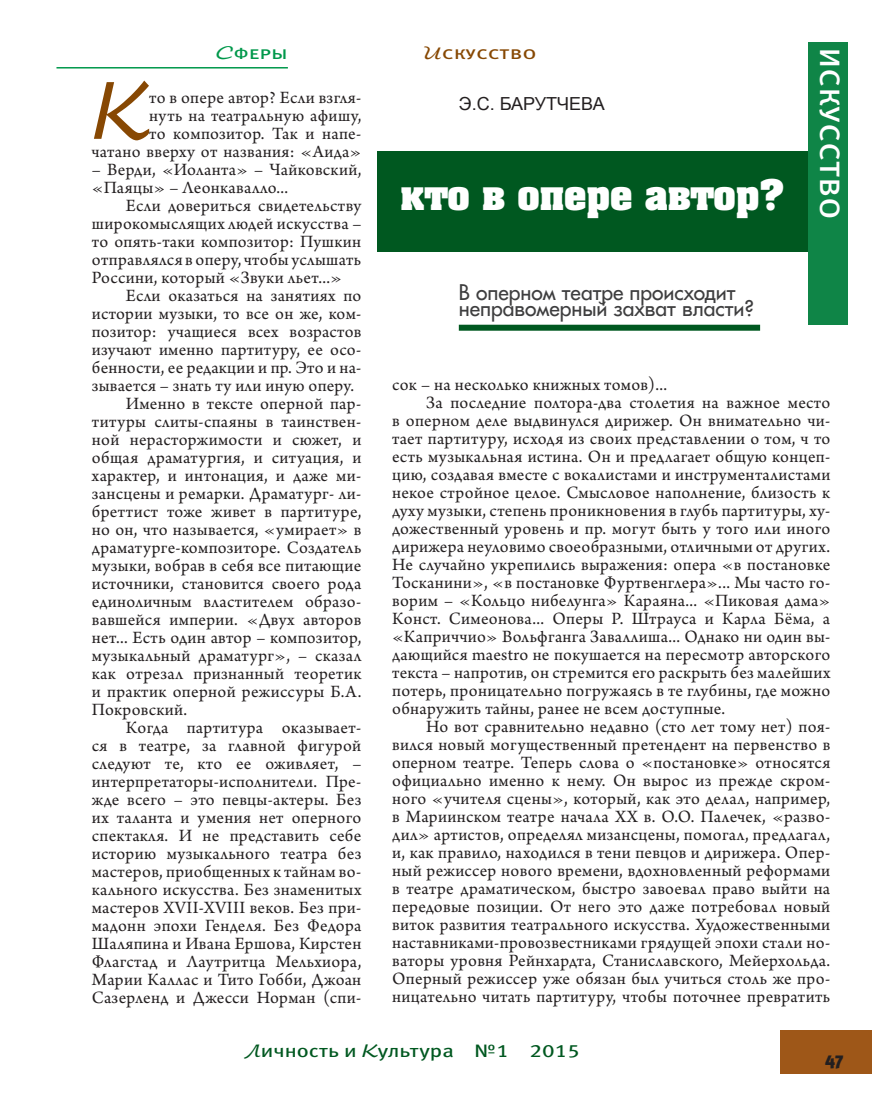
<style>
.page{position:relative;width:872px;height:1106px;background:#fff}
.page>*{position:absolute;margin:0;border:0;box-sizing:border-box;transform-origin:0 0}
.t1{font:81px "Arbat C";color:#874803}
.t2{font:36px "AG Aalen C";color:#fff}
.t3{font:36px "Meta Book Caps C";color:#fff}
.t4{font:21px "Favorit C";color:#3e3e3f}
.t5{font:18.15px/18px "Arno Pro";letter-spacing:.02em;color:#231f20;text-align:justify}
.t6{font:18px "Meta Book LFC";color:#005820;scale:1.25 1}
.t7{font:18px "Arial";color:#231f20}
.t8{font:18px "Meta Book Caps C";color:#874803;scale:1.25 1}
.t9{font:18px "Meta Book Caps C";color:#00984b;scale:1.25 1}
.t10{font:18px "Meta Black C";color:#231f20}
.s1{font-family:"Arbat C"}
</style>
<div class="page">
<div style="left:780px;top:1030px;width:92px;height:44px;background:#9e5718"></div>
<hr style="left:56px;top:67px;width:232px;height:1px;background:#00984b">
<div style="left:808px;top:43px;width:40px;height:282px;background:#0f8547"></div>
<div style="left:377px;top:151px;width:431px;height:101px;background:#005820"></div>
<div style="left:459px;top:325px;width:301px;height:6px;background:#005820"></div>
<p class="t9" style="left:216px;top:42px;width:59px"><span class="s1">С</span>феры</p>
<p class="t8" style="left:423px;top:42px;width:92px"><span class="s1">И</span>скусство</p>
<p class="t3" style="left:852px;top:47px;width:175px;rotate:90deg">искусство</p>
<p class="t1" style="left:92px;top:68px;width:59px">К</p>
<p class="t5" style="left:92px;top:89px;width:271px;text-align:right">то в опере автор? Если взгля-<br>нуть на театральную афишу,<br>то композитор. Так и напе-<br>чатано вверху от названия: «Аида»</p>
<p class="t5" style="left:92px;top:161px;width:271px">– Верди, «Иоланта» – Чайковский, «Паяцы» – Леонкавалло...</p>
<p class="t5" style="left:92px;top:197px;width:271px;text-indent:34px">Если довериться свидетельству широкомыслящих людей искусства – то опять-таки композитор: Пушкин отправлялся в оперу, чтобы услышать Россини, который «Звуки льет...»</p>
<p class="t5" style="left:92px;top:287px;width:271px;text-indent:34px">Если оказаться на занятиях по истории музыки, то все он же, ком&shy;позитор: учащиеся всех возрастов изучают именно партитуру, ее осо&shy;бенности, ее редакции и пр. Это и на&shy;зывается – знать ту или иную оперу.</p>
<p class="t5" style="left:92px;top:395px;width:271px;text-indent:34px">Именно в тексте оперной пар&shy;титуры слиты-спаяны в таинствен&shy;ной нерасторжимости и сюжет, и общая драматургия, и ситуация, и характер, и интонация, и даже ми&shy;зансцены и ремарки. Драматург- ли&shy;бреттист тоже живет в партитуре, но он, что называется, «умирает» в драматурге-композиторе. Создатель музыки, вобрав в себя все питающие источники, становится своего рода единоличным властителем образо&shy;вавшейся империи. «Двух авторов нет... Есть один автор – композитор, музыкальный драматург», – сказал как отрезал признанный теоретик и практик оперной режиссуры Б.А.<br>Покровский.</p>
<p class="t5" style="left:92px;top:719px;width:271px;text-indent:34px">Когда партитура оказывает&shy;ся в театре, за главной фигурой следуют те, кто ее оживляет, – интерпретаторы-исполнители. Пре&shy;жде всего – это певцы-актеры. Без их таланта и умения нет оперного спектакля. И не представить себе историю музыкального театра без мастеров, приобщенных к тайнам во&shy;кального искусства. Без знаменитых мастеров XVII-XVIII веков. Без при&shy;мадонн эпохи Генделя. Без Федора Шаляпина и Ивана Ершова, Кирстен Флагстад и Лаутритца Мельхиора, Марии Каллас и Тито Гобби, Джоан Сазерленд и Джесси Норман (спи-</p>
<p class="t7" style="left:459px;top:91px;width:147px">Э.С. БАРУТЧЕВА</p>
<p class="t2" style="left:400px;top:170px;width:385px">кто в опере автор?</p>
<p class="t4" style="left:459px;top:278px;width:278px">В оперном театре происходит</p>
<p class="t4" style="left:459px;top:294px;width:297px">неправомерный захват власти?</p>
<p class="t5" style="left:392px;top:376px;width:276px">сок – на несколько книжных томов)...</p>
<p class="t5" style="left:392px;top:394px;width:440px;text-indent:34px">За последние полтора-два столетия на важное место в оперном деле выдвинулся дирижер. Он внимательно чи&shy;тает партитуру, исходя из своих представлении о том, ч то есть музыкальная истина. Он и предлагает общую концеп&shy;цию, создавая вместе с вокалистами и инструменталистами некое стройное целое. Смысловое наполнение, близость к духу музыки, степень проникновения в глубь партитуры, ху&shy;дожественный уровень и пр. могут быть у того или иного дирижера неуловимо своеобразными, отличными от других.<br>Не случайно укрепились выражения: опера «в постановке Тосканини», «в постановке Фуртвенглера»... Мы часто го&shy;ворим – «Кольцо нибелунга» Караяна... «Пиковая дама» Конст. Симеонова... Оперы Р. Штрауса и Карла Бёма, а «Каприччио» Вольфганга Заваллиша... Однако ни один вы&shy;дающийся maestro не покушается на пересмотр авторского текста – напротив, он стремится его раскрыть без малейших потерь, проницательно погружаясь в те глубины, где можно обнаружить тайны, ранее не всем доступные.</p>
<p class="t5" style="left:392px;top:718px;width:439px;text-indent:34px">Но вот сравнительно недавно (сто лет тому нет) поя&shy;вился новый могущественный претендент на первенство в оперном театре. Теперь слова о «постановке» относятся официально именно к нему. Он вырос из прежде скром&shy;ного «учителя сцены», который, как это делал, например, в Мариинском театре начала XX в. О.О. Палечек, «разво&shy;дил» артистов, определял мизансцены, помогал, предлагал, и, как правило, находился в тени певцов и дирижера. Опер&shy;ный режиссер нового времени, вдохновленный реформами в театре драматическом, быстро завоевал право выйти на передовые позиции. От него это даже потребовал новый виток развития театрального искусства. Художественными наставниками-провозвестниками грядущей эпохи стали но&shy;ваторы уровня Рейнхардта, Станиславского, Мейерхольда.<br>Оперный режиссер уже обязан был учиться столь же про&shy;ницательно читать партитуру, чтобы поточнее превратить</p>
<p class="t6" style="left:244px;top:1040px;width:270px"><span class="s1">Л</span>ичность и <span class="s1">К</span>ультура №1 2015</p>
<p class="t10" style="left:825px;top:1048px;width:20px">47</p>
</div>
